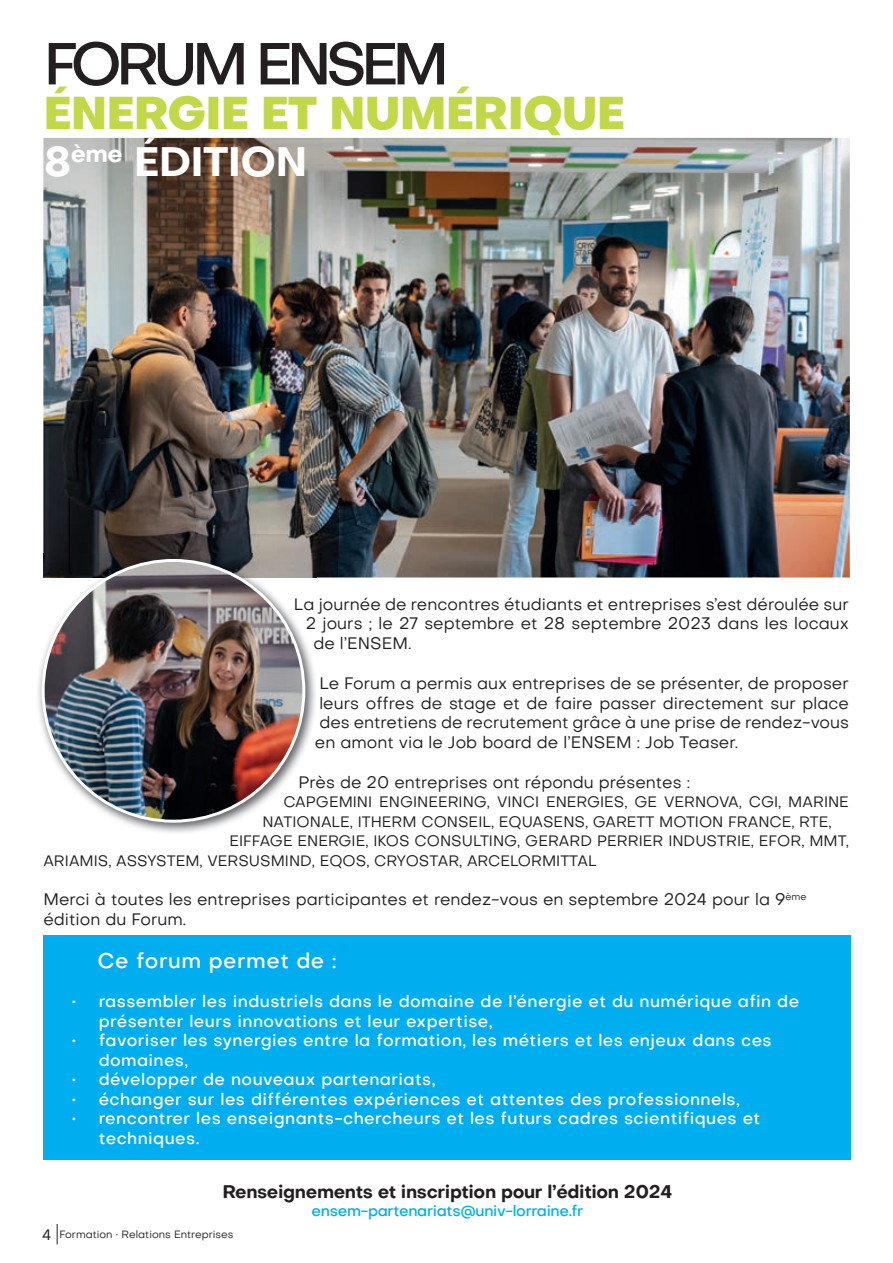
<style>
.page{position:relative;width:893px;height:1263px;background:#fff}
.page>*{position:absolute;margin:0;border:0;box-sizing:border-box;transform-origin:0 0}
.t1{font:500 58.5px "Objective";letter-spacing:-.11em;color:#231f20}
.t2{font:800 45px "Objective";letter-spacing:-.02em;color:#c2d849}
.t3{font:700 40.5px "Objective";letter-spacing:-.02em;color:#fff}
.t4{font:500 21px "Objective";letter-spacing:.025em;color:#fff}
.t5{font:700 18px "Objective";letter-spacing:-.02em;color:#231f20}
.t6{font:16.5px/19.8px "Objective";color:#231f20;text-align:justify}
.t7{font:500 16.5px/19.5px "Objective";letter-spacing:.025em;color:#fff}
.t8{font:15px "Objective";color:#231f20}
.t9{font:500 15px "Objective";letter-spacing:-.02em;color:#00aeef}
.t10{font:10.5px "Objective";color:#231f20}
.s1{font-size:15px}
</style>
<div class="page">
<img style="left:43px;top:138px;width:807px;height:439px">
<img style="left:38px;top:577px;width:279px;height:256px">
<img style="left:43px;top:553px;width:274px;height:24px">
<img style="left:43px;top:560px;width:261px;height:261px;border-radius:130px">
<div style="left:43px;top:936px;width:808px;height:224px;background:#00aeef"></div>
<svg style="left:57px;top:1224px;width:1px;height:20px"></svg>
<h1 class="t1" style="left:43px;top:24px;width:407px">FORUM ENSEM</h1>
<h2 class="t2" style="left:43px;top:79px;width:583px">ÉNERGIE ET NUMÉRIQUE</h2>
<h3 class="t3" style="left:43px;top:132px;width:265px">8<sup>ème</sup> ÉDITION</h3>
<p class="t6" style="left:294px;top:594px;width:557px">La journée de rencontres étudiants et entreprises s’est déroulée sur</p>
<p class="t6" style="left:306px;top:614px;width:544px">2 jours ; le 27 septembre et 28 septembre 2023 dans les locaux</p>
<p class="t6" style="left:313px;top:633px;width:100px">de l’ENSEM.</p>
<p class="t6" style="left:315px;top:673px;width:536px">Le Forum a permis aux entreprises de se présenter, de proposer leurs offres de stage et de faire passer directement sur place des entretiens de recrutement grâce à une prise de rendez-vous en amont via le Job board de l’ENSEM : Job Teaser.</p>
<p class="t6" style="left:298px;top:772px;width:393px">Près de 20 entreprises ont répondu présentes :</p>
<p class="t8" style="left:283px;top:792px;width:567px">CAPGEMINI ENGINEERING, VINCI ENERGIES, GE VERNOVA, CGI, MARINE</p>
<p class="t8" style="left:262px;top:812px;width:571px">NATIONALE, ITHERM CONSEIL, EQUASENS, GARETT MOTION FRANCE, RTE,</p>
<p class="t8" style="left:229px;top:831px;width:621px">EIFFAGE ENERGIE, IKOS CONSULTING, GERARD PERRIER INDUSTRIE, EFOR, MMT,</p>
<p class="t8" style="left:43px;top:851px;width:555px">ARIAMIS, ASSYSTEM, VERSUSMIND, EQOS, CRYOSTAR, ARCELORMITTAL</p>
<p class="t6" style="left:43px;top:889px;width:765px">Merci à toutes les entreprises participantes et rendez-vous en septembre 2024 pour la 9<sup>ème </sup>édition du Forum.</p>
<p class="t4" style="left:97px;top:946px;width:241px">Ce forum permet de :</p>
<p class="t7" style="left:99px;top:991px;width:702px;text-indent:-27px">• rassembler les industriels dans le domaine de l’énergie et du numérique afin de présenter leurs innovations et leur expertise,</p>
<p class="t7" style="left:99px;top:1030px;width:675px;text-indent:-27px">• favoriser les synergies entre la formation, les métiers et les enjeux dans ces domaines,</p>
<p class="t7" style="left:72px;top:1069px;width:365px">• développer de nouveaux partenariats,</p>
<p class="t7" style="left:72px;top:1089px;width:670px">• échanger sur les différentes expériences et attentes des professionnels,</p>
<p class="t7" style="left:99px;top:1108px;width:663px;text-indent:-27px">• rencontrer les enseignants-chercheurs et les futurs cadres scientifiques et techniques.</p>
<p class="t5" style="left:222px;top:1179px;width:451px">Renseignements et inscription pour l’édition 2024</p>
<p class="t9" style="left:312px;top:1200px;width:273px">ensem-partenariats@univ-lorraine.fr</p>
<p class="t10" style="left:42px;top:1228px;width:193px"><span class="s1">4</span> Formation • Relations Entreprises</p>
</div>
